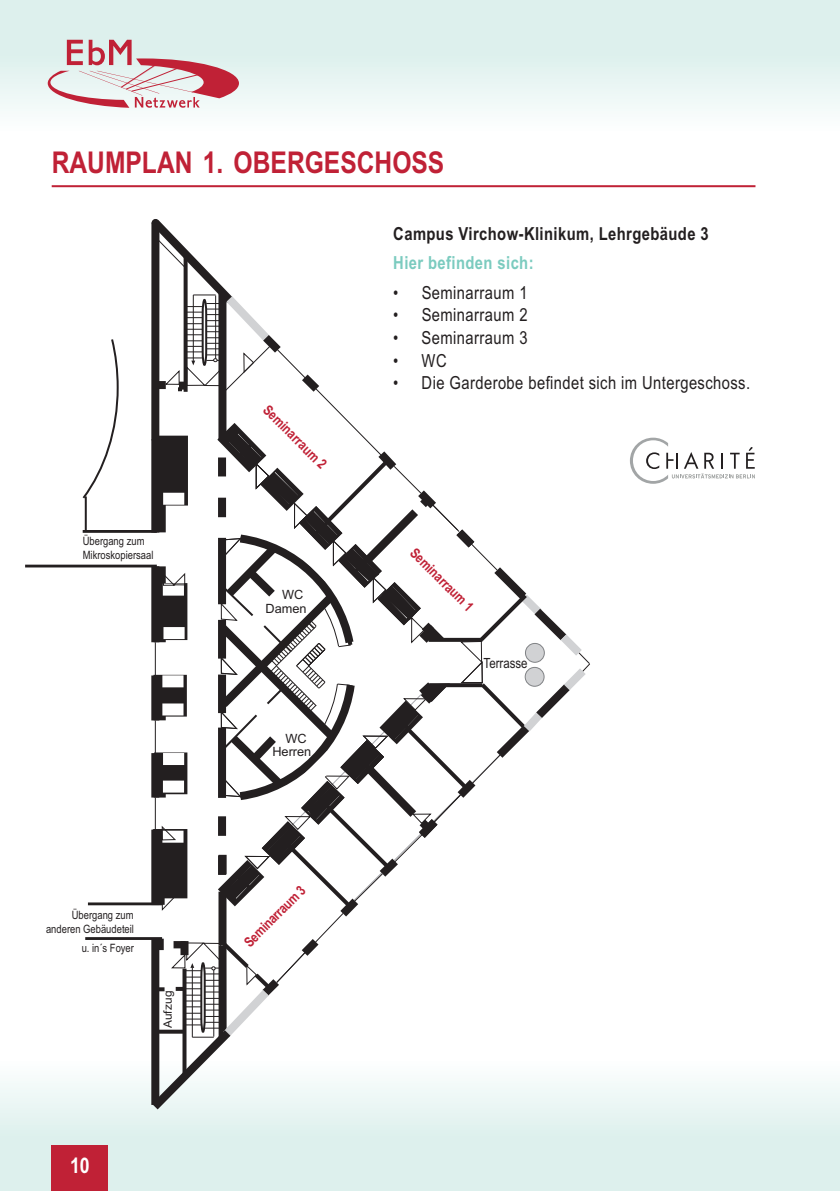
<style>
.page{position:relative;width:840px;height:1191px;background:#fff}
.page>*{position:absolute;margin:0;border:0;box-sizing:border-box;transform-origin:0 0}
.t1{font:700 30px "Arial Narrow";color:#c02136}
.t2{font:700 21.6px "Arial Narrow";color:#fff}
.t3{font:18px "Arial Narrow";letter-spacing:.025em;color:#231f20}
.t4{font:700 18px "Arial Narrow";letter-spacing:.025em;color:#231f20}
.t5{font:700 18px "Arial Narrow";letter-spacing:.025em;color:#7bcbbf}
.t6{font:700 14px "Arial Narrow";color:#c02136}
.t7{font:14px "Arial Narrow";color:#231f20}
.t8{font:12.8px "Arial";color:#231f20}
.t9{font:11.4px/14px "Arial Narrow";color:#231f20}
.t10{font:11.4px "Arial";letter-spacing:.01em;color:#231f20}
</style>
<div class="page">
<div style="left:0;top:1058px;width:839px;height:133px;background:linear-gradient(to bottom,#f9fdfc,#d5ece8)"></div>
<div style="left:0;top:0;width:839px;height:132px;background:linear-gradient(to bottom,#d5ece9,#f8fcfc)"></div>
<hr style="left:52px;top:185px;width:703px;height:2px;background:#c02136">
<hr style="left:83px;top:530px;width:74px;height:3px;background:#231f20">
<hr style="left:25px;top:564px;width:132px;height:3px;background:#231f20">
<hr style="left:88px;top:902px;width:74px;height:3px;background:#231f20">
<hr style="left:85px;top:937px;width:77px;height:3px;background:#231f20">
<svg style="left:82px;top:339px;width:37px;height:162px"></svg>
<hr style="left:85px;top:496px;width:2px;height:35px;background:#231f20">
<svg style="left:143px;top:219px;width:451px;height:899px"></svg>
<div style="left:51px;top:1145px;width:57px;height:46px;background:#c02136"></div>
<svg style="left:48px;top:40px;width:191px;height:68px;background:#dbbec1"></svg>
<svg style="left:630px;top:438px;width:124px;height:46px"></svg>
<h1 class="t1" style="left:52px;top:151px;width:394px">RAUMPLAN 1. OBERGESCHOSS</h1>
<p class="t4" style="left:393px;top:227px;width:317px">Campus Virchow-Klinikum, Lehrgebäude 3</p>
<p class="t5" style="left:393px;top:256px;width:142px">Hier befinden sich:</p>
<p class="t9" style="left:83px;top:535px;width:72px">Übergang zum<br>Mikroskopiersaal</p>
<p class="t9" style="left:46px;top:908px;width:89px;line-height:14.8px;text-align:right">Übergang zum anderen Gebäudeteil</p>
<p class="t9" style="left:82px;top:941px;width:54px">u. in´s Foyer</p>
<p class="t10" style="left:163px;top:1028px;width:39px;rotate:-90deg">Aufzug</p>
<p class="t2" style="left:70px;top:1157px;width:21px">10</p>
<p class="t6" style="left:269px;top:404px;width:84px;rotate:45deg">Seminarraum 2</p>
<p class="t8" style="left:282px;top:590px;width:23px">WC</p>
<p class="t8" style="left:265px;top:603px;width:43px">Damen</p>
<p class="t8" style="left:285px;top:734px;width:23px">WC</p>
<p class="t8" style="left:272px;top:746px;width:40px">Herren</p>
<p class="t6" style="left:243px;top:940px;width:82px;rotate:-45deg">Seminarraum 3</p>
<p class="t3" style="left:393px;top:285px;width:136px">• Seminarraum 1</p>
<p class="t3" style="left:393px;top:308px;width:136px">• Seminarraum 2</p>
<p class="t3" style="left:393px;top:331px;width:136px">• Seminarraum 3</p>
<p class="t3" style="left:393px;top:353px;width:55px">• WC</p>
<p class="t3" style="left:393px;top:376px;width:358px">• Die Garderobe befindet sich im Untergeschoss.</p>
<p class="t6" style="left:416px;top:546px;width:84px;rotate:45deg">Seminarraum 1</p>
<p class="t7" style="left:483px;top:657px;width:46px">Terrasse</p>
</div>
